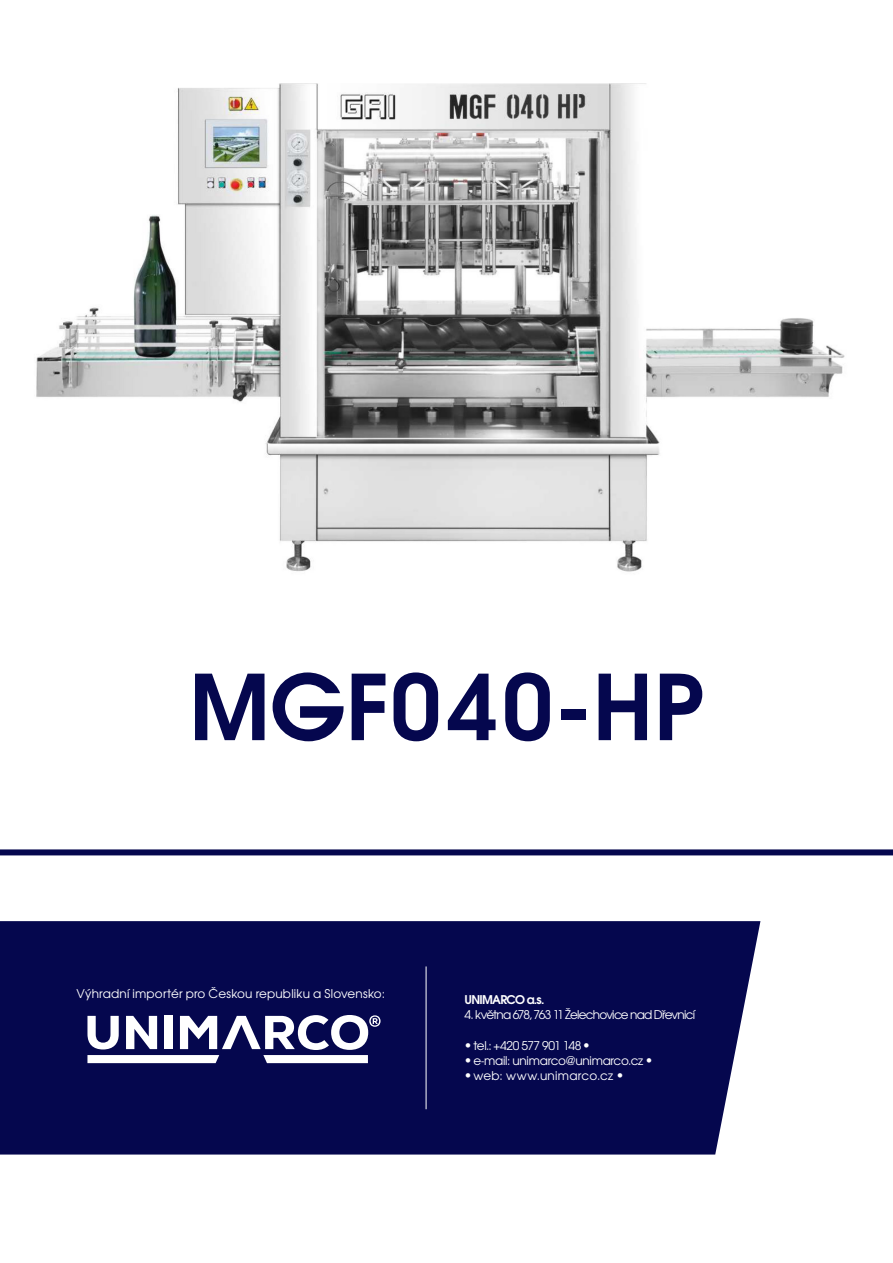
<style>
.page{position:relative;width:893px;height:1263px;background:#fff}
.page>*{position:absolute;margin:0;border:0;box-sizing:border-box;transform-origin:0 0}
.t1{font:700 90px "Te X Gyre Adventor";color:#05074e}
.su_tabella{font:12px "Te X Gyre Adventor";letter-spacing:.015em;color:#fff}
.su_tabella-2{font:12px "Te X Gyre Adventor";letter-spacing:-.06em;color:#fff}
.su_tabella-3{font:12px "Te X Gyre Adventor";letter-spacing:-.02em;color:#fff}
.su_tabella-4{font:12px "Te X Gyre Adventor";letter-spacing:.025em;color:#fff}
.su_tabella-5{font:12px "Te X Gyre Adventor";letter-spacing:-.045em;color:#fff}
.su_tabella-6{font:700 12px "Te X Gyre Adventor";letter-spacing:-.06em;color:#fff}
</style>
<div class="page">
<img style="left:36px;top:83px;width:809px;height:489px">
<div style="left:0;top:849px;width:893px;height:6px;background:#05074e"></div>
<div style="left:0;top:921px;width:760px;height:233px;background:#05074e"></div>
<svg style="left:87px;top:1015px;width:294px;height:48px"></svg>
<hr style="left:426px;top:966px;width:1px;height:143px;background:#fff">
<p class="t1" style="left:189px;top:629px;width:517px">MGF040-HP</p>
<p class="su_tabella" style="left:77px;top:984px;width:310px">Výhradní importér pro Českou republiku a Slovensko:</p>
<p class="su_tabella-6" style="left:464px;top:989px;width:81px">UNIMARCO a.s.</p>
<p class="su_tabella-2" style="left:464px;top:1005px;width:232px">4. května 678, 763 11 Želechovice nad Dřevnicí</p>
<p class="su_tabella-5" style="left:464px;top:1036px;width:127px">• tel.: +420 577 901 148 •</p>
<p class="su_tabella-3" style="left:464px;top:1051px;width:190px">• e-mail: unimarco@unimarco.cz •</p>
<p class="su_tabella-4" style="left:464px;top:1066px;width:161px">• web: www.unimarco.cz •</p>
</div>
